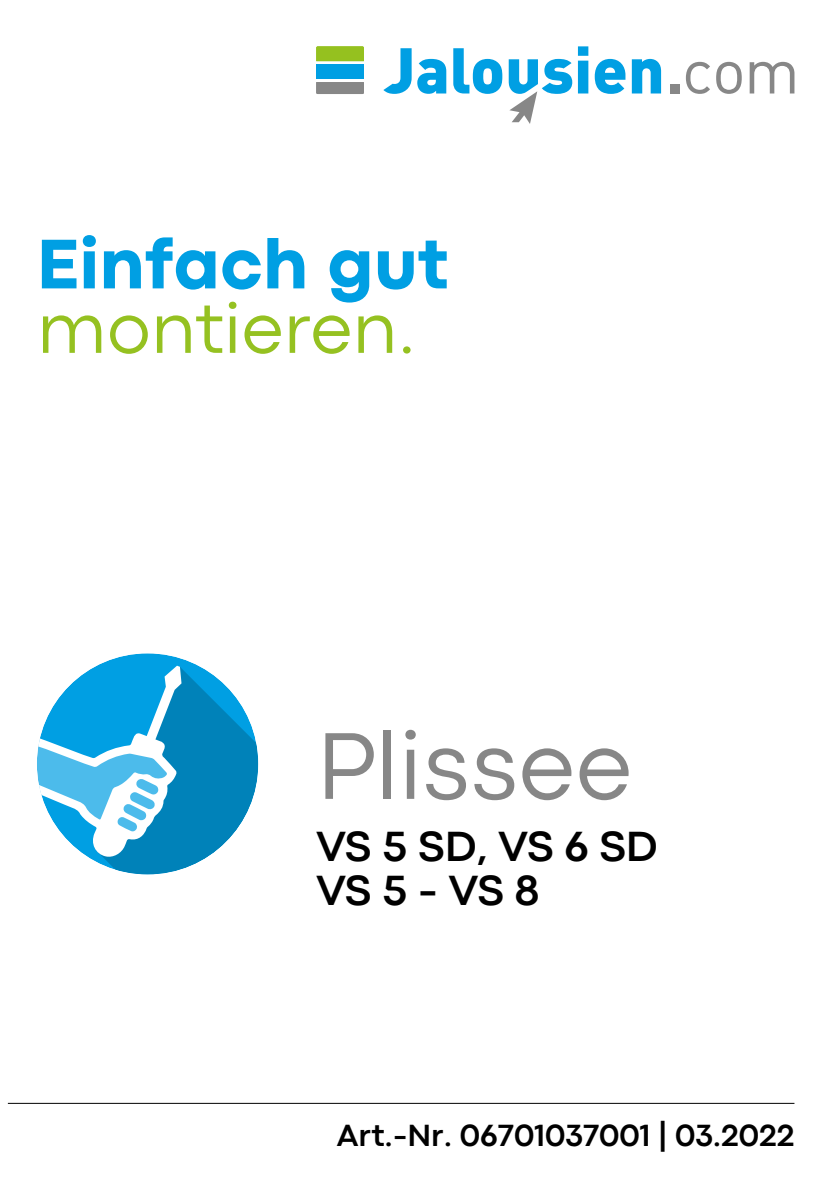
<style>
.page{position:relative;width:840px;height:1191px;background:#fff}
.page>*{position:absolute;margin:0;border:0;box-sizing:border-box;transform-origin:0 0}
.t1{font:98.8px "Codec Pro News";color:#878787}
.t2{font:800 73.2px "Codec Pro";letter-spacing:.01em;color:#009fe3}
.t3{font:73.2px "Codec Pro News";color:#95c121}
.t4{font:700 44px/44px "Codec Pro";letter-spacing:-.03em;color:#000}
.t5{font:700 32px "Codec Pro";color:#000}
</style>
<div class="page">
<hr style="left:8px;top:1102px;width:786px;height:2px;background:#000">
<svg style="left:37px;top:665px;width:221px;height:209px"></svg>
<div style="left:316px;top:64px;width:48px;height:15px;background:#009fe3"></div>
<svg style="left:316px;top:46px;width:48px;height:15px"></svg>
<svg style="left:316px;top:82px;width:48px;height:12px"></svg>
<svg style="left:417px;top:59px;width:29px;height:35px"></svg>
<svg style="left:453px;top:48px;width:49px;height:46px"></svg>
<div style="left:577px;top:61px;width:11px;height:32px;background:#009fe3"></div>
<div style="left:577px;top:46px;width:11px;height:10px;background:#009fe3"></div>
<svg style="left:594px;top:59px;width:31px;height:35px"></svg>
<svg style="left:631px;top:59px;width:29px;height:34px"></svg>
<svg style="left:685px;top:62px;width:24px;height:32px"></svg>
<svg style="left:716px;top:62px;width:25px;height:32px"></svg>
<svg style="left:749px;top:62px;width:45px;height:31px"></svg>
<svg style="left:383px;top:48px;width:28px;height:46px"></svg>
<svg style="left:508px;top:59px;width:64px;height:65px"></svg>
<div style="left:669px;top:84px;width:10px;height:9px;background:#878787"></div>
<h2 class="t2" style="left:37px;top:220px;width:413px">Einfach gut</h2>
<h2 class="t3" style="left:37px;top:285px;width:380px">montieren.</h2>
<h1 class="t1" style="left:316px;top:707px;width:317px">Plissee</h1>
<h3 class="t4" style="left:316px;top:824px;width:343px">VS 5 SD, VS 6 SD<br>VS 5 - VS 8</h3>
<p class="t5" style="left:337px;top:1115px;width:459px">Art.-Nr. 06701037001 | 03.2022</p>
</div>
